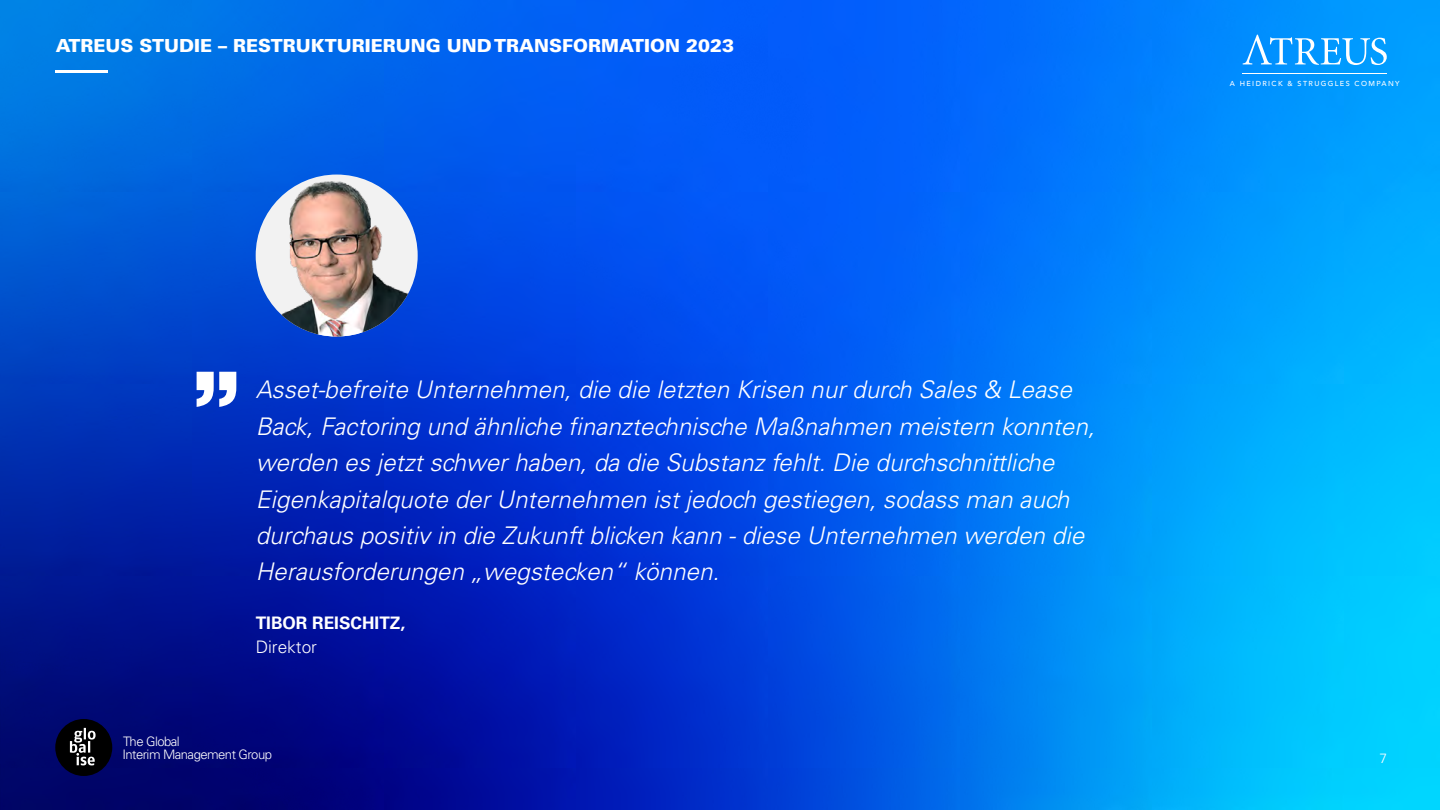
<style>
.page{position:relative;width:1440px;height:810px;background:#fff}
.page>*{position:absolute;margin:0;border:0;box-sizing:border-box;transform-origin:0 0}
.t1{font:900 92.85px "Helvetica Neue LT Pro";color:#fff}
.t2{font:italic 300 24.3px/36.5px "Univers LT Std";color:#fff}
.t3{font:900 18px "Univers LT Std";color:#fff}
.t4{font:700 17.25px "Univers LT Std";color:#fff}
.t5{font:300 17.25px "Univers LT Std";color:#fff}
.t6{font:300 13.5px "Univers LT Std";color:#fff}
.t7{font:300 13.05px/13px "Univers LT Std";letter-spacing:-.04em;color:#fff}
.t8{font:500 7.2px "Avenir";letter-spacing:.19em;color:#fff}
</style>
<div class="page">
<img style="left:0;top:0;width:1440px;height:810px">
<img style="left:256px;top:175px;width:162px;height:162px;border-radius:81px">
<div style="left:55px;top:719px;width:57px;height:57px;background:#000;border-radius:50%"></div>
<svg style="left:70px;top:728px;width:26px;height:37px"></svg>
<svg style="left:1243px;top:35px;width:144px;height:30px;background:#3caefe"></svg>
<hr style="left:1243px;top:73px;width:144px;height:1px;background:#fff">
<hr style="left:55px;top:71px;width:53px;height:2px;background:#fff">
<p class="t3" style="left:56px;top:35px;width:680px">ATREUS STUDIE – RESTRUKTURIERUNG UND TRANSFORMATION 2023</p>
<h1 class="t1" style="left:241px;top:430px;width:50px;rotate:-180deg">“</h1>
<p class="t2" style="left:256px;top:372px;width:841px">Asset-befreite Unternehmen, die die letzten Krisen nur durch Sales &amp; Lease Back, Factoring und ähnliche finanztechnische Maßnahmen meistern konnten, werden es jetzt schwer haben, da die Substanz fehlt. Die durchschnittliche Eigenkapitalquote der Unternehmen ist jedoch gestiegen, sodass man auch durchaus positiv in die Zukunft blicken kann - diese Unternehmen werden die Herausforderungen „wegstecken“ können.</p>
<p class="t4" style="left:256px;top:613px;width:151px">TIBOR REISCHITZ,</p>
<p class="t5" style="left:256px;top:636px;width:63px">Direktor</p>
<p class="t7" style="left:122px;top:735px;width:151px">The Global<br>Interim Management Group</p>
<p class="t8" style="left:1230px;top:78px;width:171px">A HEIDRICK &amp; STRUGGLES COMPANY</p>
<p class="t6" style="left:1379px;top:750px;width:9px">7</p>
</div>
